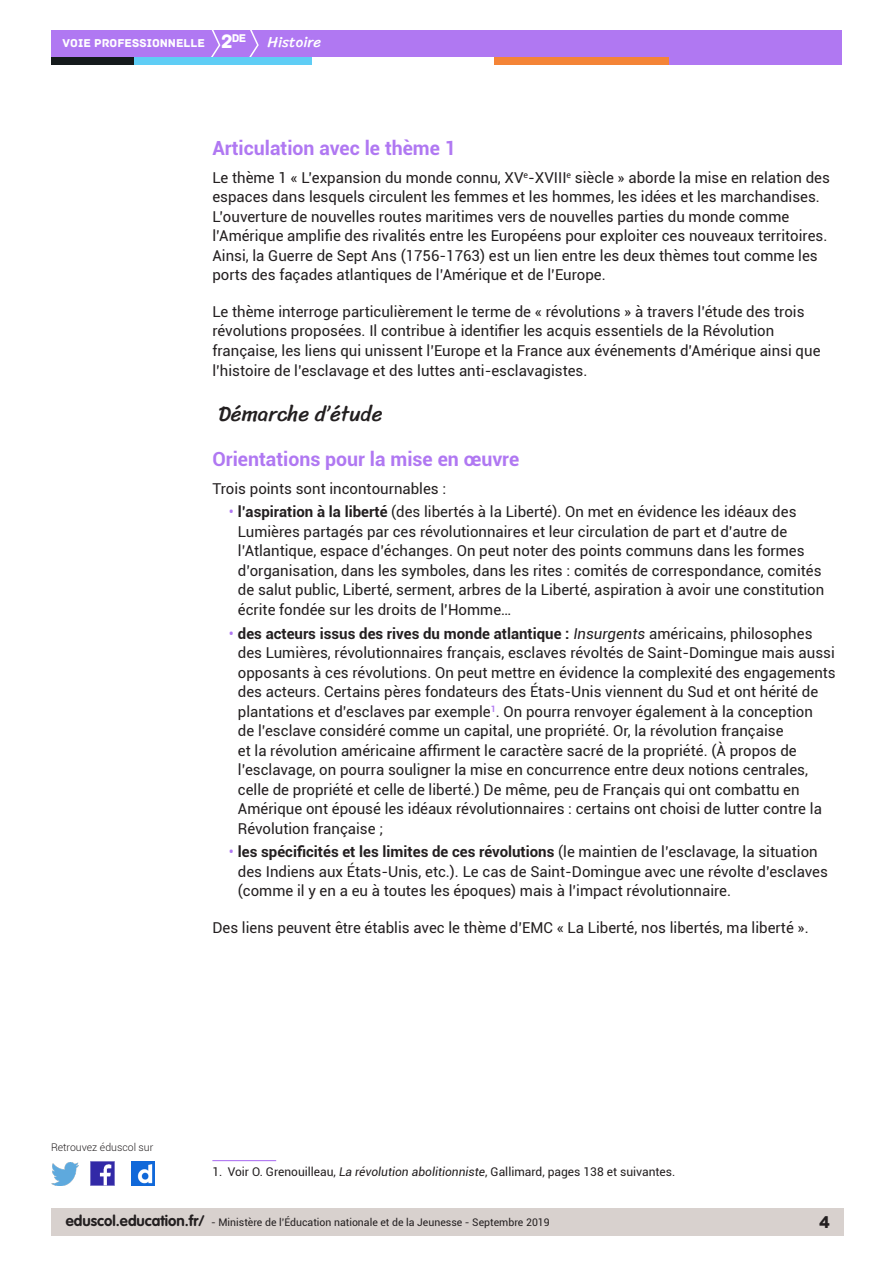
<style>
.page{position:relative;width:893px;height:1263px;background:#fff}
.page>*{position:absolute;margin:0;border:0;box-sizing:border-box;transform-origin:0 0}
._02_titre_1{font:21px "Sriracha";color:#231f20}
._03_titre_2{font:700 19.5px "Roboto";color:#b078f2}
.t1{font:18px "Archive";color:#231f20}
.Texte_courant{font:15px/19.5px "Roboto";color:#231f20}
.t2{font:15px "Sriracha";color:#fff}
._11_note_bas_de_page{font:12px "Roboto";color:#231f20}
.t3{font:12px "Archive";color:#fff}
.t4{font:11.85px "Archive";color:#fff}
.t5{font:10.5px "Roboto";color:#231f20}
.t6{font:300 10.5px "Roboto";color:#231f20}
.s1{font-size:20.4px}
.s2{color:#b078f2}
.s3{font-weight:700}
.s4{font-style:italic}
.s5{font-family:"VAG Rounded Std";font-weight:700;font-size:15px}
</style>
<div class="page">
<div style="left:51px;top:1209px;width:792px;height:27px;background:#d8d1ce"></div>
<div style="left:51px;top:30px;width:791px;height:27px;background:#b078f2"></div>
<svg style="left:211px;top:30px;width:10px;height:27px"></svg>
<svg style="left:249px;top:30px;width:10px;height:27px"></svg>
<div style="left:133px;top:57px;width:179px;height:8px;background:#5fcdf5"></div>
<div style="left:51px;top:57px;width:82px;height:8px;background:#141a1c"></div>
<div style="left:667px;top:57px;width:175px;height:8px;background:#b078f2"></div>
<div style="left:494px;top:57px;width:175px;height:8px;background:#f48437"></div>
<img style="left:91px;top:1162px;width:23px;height:23px">
<img style="left:51px;top:1163px;width:28px;height:22px">
<img style="left:132px;top:1162px;width:22px;height:23px">
<hr style="left:212px;top:1160px;width:64px;height:1px;background:#b078f2">
<p class="t4" style="left:232px;top:31px;width:16px">de</p>
<p class="t3" style="left:63px;top:36px;width:171px">VOIE PROFESSIONNELLE <span class="s1">2</span></p>
<p class="t2" style="left:268px;top:33px;width:55px">Histoire</p>
<p class="_03_titre_2" style="left:212px;top:134px;width:245px">Articulation avec le thème 1</p>
<p class="Texte_courant" style="left:212px;top:167px;width:619px">Le thème 1 « L’expansion du monde connu, XV<sup>e</sup>-XVIII<sup>e</sup> siècle » aborde la mise en relation des espaces dans lesquels circulent les femmes et les hommes, les idées et les marchandises.<br>L’ouverture de nouvelles routes maritimes vers de nouvelles parties du monde comme l’Amérique amplifie des rivalités entre les Européens pour exploiter ces nouveaux territoires.<br>Ainsi, la Guerre de Sept Ans (1756-1763) est un lien entre les deux thèmes tout comme les ports des façades atlantiques de l’Amérique et de l’Europe.</p>
<p class="Texte_courant" style="left:212px;top:301px;width:610px">Le thème interroge particulièrement le terme de « révolutions » à travers l’étude des trois révolutions proposées. Il contribue à identifier les acquis essentiels de la Révolution française, les liens qui unissent l’Europe et la France aux événements d’Amérique ainsi que l’histoire de l’esclavage et des luttes anti-esclavagistes.</p>
<p class="_02_titre_1" style="left:218px;top:401px;width:166px">Démarche d’étude</p>
<p class="_03_titre_2" style="left:212px;top:445px;width:308px">Orientations pour la mise en œuvre</p>
<p class="Texte_courant" style="left:212px;top:478px;width:235px">Trois points sont incontournables :</p>
<p class="Texte_courant" style="left:238px;top:502px;width:588px;text-indent:-9px"><span class="s2">•</span> <span class="s3">l’aspiration à la liberté</span> (des libertés à la Liberté). On met en évidence les idéaux des Lumières partagés par ces révolutionnaires et leur circulation de part et d’autre de l’Atlantique, espace d’échanges. On peut noter des points communs dans les formes d’organisation, dans les symboles, dans les rites : comités de correspondance, comités de salut public, Liberté, serment, arbres de la Liberté, aspiration à avoir une constitution écrite fondée sur les droits de l’Homme…</p>
<p class="Texte_courant" style="left:238px;top:623px;width:599px;text-indent:-9px"><span class="s2">•</span> <span class="s3">des acteurs issus des rives du monde atlantique :</span> <span class="s4">Insurgents</span> américains, philosophes des Lumières, révolutionnaires français, esclaves révoltés de Saint-Domingue mais aussi opposants à ces révolutions. On peut mettre en évidence la complexité des engagements des acteurs. Certains pères fondateurs des États-Unis viennent du Sud et ont hérité de plantations et d’esclaves par exemple<sup>1</sup>. On pourra renvoyer également à la conception<br>de l’esclave considéré comme un capital, une propriété. Or, la révolution française<br>et la révolution américaine affirment le caractère sacré de la propriété. (À propos de l’esclavage, on pourra souligner la mise en concurrence entre deux notions centrales, celle de propriété et celle de liberté.) De même, peu de Français qui ont combattu en Amérique ont épousé les idéaux révolutionnaires : certains ont choisi de lutter contre la Révolution française ;</p>
<p class="Texte_courant" style="left:238px;top:842px;width:592px;text-indent:-9px"><span class="s2">•</span> <span class="s3">les spécificités et les limites de ces révolutions</span> (le maintien de l’esclavage, la situation des Indiens aux États-Unis, etc.). Le cas de Saint-Domingue avec une révolte d’esclaves (comme il y en a eu à toutes les époques) mais à l’impact révolutionnaire.</p>
<p class="Texte_courant" style="left:212px;top:917px;width:598px">Des liens peuvent être établis avec le thème d’EMC « La Liberté, nos libertés, ma liberté ».</p>
<p class="t6" style="left:51px;top:1140px;width:104px">Retrouvez éduscol sur</p>
<p class="_11_note_bas_de_page" style="left:212px;top:1163px;width:464px">1. Voir O. Grenouilleau, <span class="s4">La révolution abolitionniste</span>, Gallimard, pages 138 et suivantes.</p>
<p class="t5" style="left:66px;top:1215px;width:485px"><span class="s5">eduscol.education.fr/</span> - Ministère de l’Éducation nationale et de la Jeunesse - Septembre 2019</p>
<p class="t1" style="left:819px;top:1211px;width:13px">4</p>
</div>
